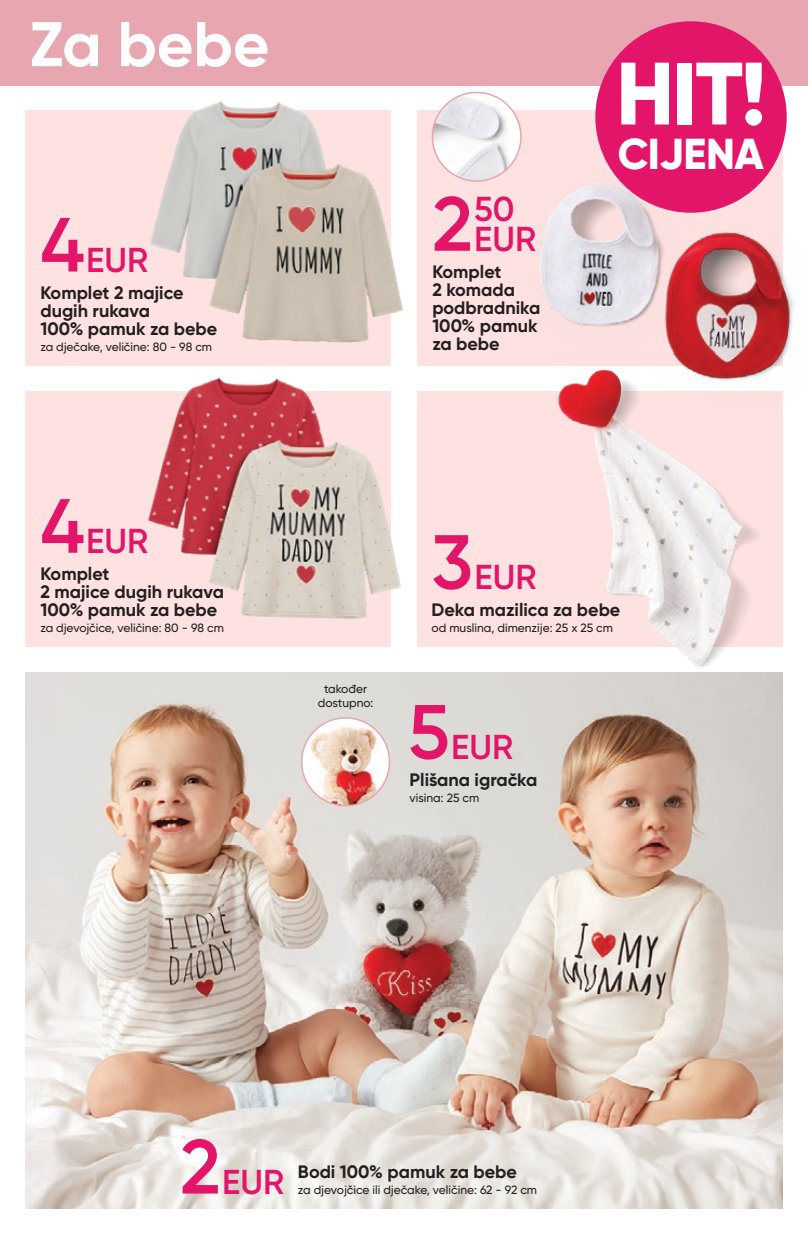
<style>
.page{position:relative;width:808px;height:1234px;background:#fff}
.page>*{position:absolute;margin:0;border:0;box-sizing:border-box;transform-origin:0 0}
.t1{font:800 88.2px "Gilroy";color:#fff}
.t2{font:700 63px "Gilroy";color:#fff}
.t3{font:800 43.2px "Gilroy";letter-spacing:-.01em;color:#fff}
.t4{font:600 34.5px/29.4px "Gilroy";color:#e21568}
.t5{font:700 18px/18px "Gilroy";color:#231f20}
.t6{font:500 12px/13.5px "Gilroy";color:#231f20;text-align:center}
.s1{font-size:76.5px}
</style>
<div class="page">
<div style="left:417px;top:391px;width:365px;height:255px;background:#fde2e1"></div>
<div style="left:26px;top:111px;width:365px;height:255px;background:#fde2e1"></div>
<div style="left:417px;top:111px;width:365px;height:255px;background:#fde2e1"></div>
<div style="left:26px;top:391px;width:365px;height:255px;background:#fde2e1"></div>
<img style="left:26px;top:672px;width:756px;height:536px">
<div style="left:0;top:0;width:808px;height:85px;background:#e7a6b0"></div>
<img style="left:491px;top:155px;width:303px;height:199px">
<img style="left:137px;top:85px;width:281px;height:258px">
<img style="left:135px;top:377px;width:266px;height:270px">
<img style="left:531px;top:354px;width:254px;height:336px">
<div style="left:595px;top:21px;width:192px;height:192px;background:#e21568;border-radius:50%"></div>
<img style="left:432px;top:92px;width:89px;height:89px;border-radius:44px">
<div style="left:432px;top:92px;width:90px;height:90px;border:2px solid #e7a6b0;border-radius:50%"></div>
<img style="left:302px;top:717px;width:87px;height:88px;border-radius:44px">
<div style="left:301px;top:717px;width:89px;height:89px;border:2px solid #e7a6b0;border-radius:50%"></div>
<h2 class="t2" style="left:30px;top:5px;width:241px">Za bebe</h2>
<h3 class="t4" style="left:40px;top:244px;width:109px"><span class="s1">4</span>EUR</h3>
<p class="t5" style="left:40px;top:283px;width:178px">Komplet 2 majice dugih rukava<br>100% pamuk za bebe</p>
<p class="t6" style="left:40px;top:339px;width:173px">za dječake, veličine: 80 - 98 cm</p>
<h3 class="t4" style="left:474px;top:194px;width:64px;text-indent:-42px"><span class="s1">2</span>50<br>EUR</h3>
<p class="t5" style="left:432px;top:263px;width:109px">Komplet<br>2 komada podbradnika<br>100% pamuk za bebe</p>
<h1 class="t1" style="left:616px;top:38px;width:152px">HIT!</h1>
<h3 class="t3" style="left:618px;top:126px;width:148px">CIJENA</h3>
<h3 class="t4" style="left:40px;top:525px;width:109px"><span class="s1">4</span>EUR</h3>
<p class="t5" style="left:40px;top:564px;width:185px">Komplet<br>2 majice dugih rukava<br>100% pamuk za bebe</p>
<p class="t6" style="left:40px;top:620px;width:185px">za djevojčice, veličine: 80 - 98 cm</p>
<p class="t6" style="left:318px;top:682px;width:57px">također dostupno:</p>
<h3 class="t4" style="left:432px;top:561px;width:106px"><span class="s1">3</span>EUR</h3>
<p class="t5" style="left:432px;top:600px;width:190px">Deka mazilica za bebe</p>
<p class="t6" style="left:432px;top:620px;width:183px">od muslina, dimenzije: 25 x 25 cm</p>
<h3 class="t4" style="left:408px;top:731px;width:107px"><span class="s1">5</span>EUR</h3>
<p class="t5" style="left:410px;top:770px;width:129px">Plišana igračka</p>
<p class="t6" style="left:410px;top:790px;width:71px">visina: 25 cm</p>
<h3 class="t4" style="left:180px;top:1166px;width:105px"><span class="s1">2</span>EUR</h3>
<p class="t5" style="left:298px;top:1162px;width:220px">Bodi 100% pamuk za bebe</p>
<p class="t6" style="left:298px;top:1182px;width:241px">za djevojčice ili dječake, veličine: 62 - 92 cm</p>
</div>
